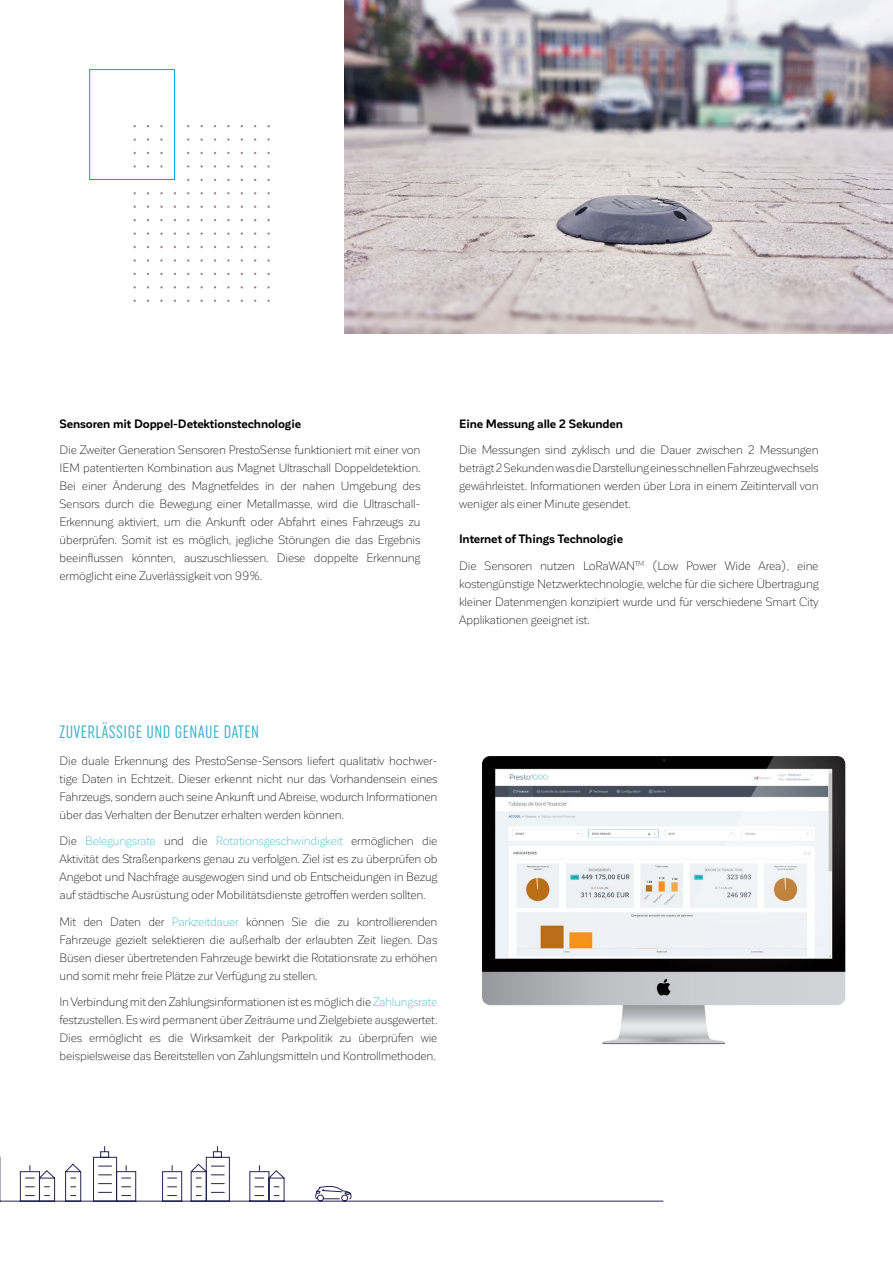
<style>
.page{position:relative;width:893px;height:1263px;background:#fff}
.page>*{position:absolute;margin:0;border:0;box-sizing:border-box;transform-origin:0 0}
.t1{font:18px "Uniform Rnd Ex Cond";letter-spacing:.03em;color:#3cb2c9}
.t2{font:300 12px/18px "Corporative Sans";letter-spacing:-.015em;color:#000;text-align:justify}
.t3{font:700 12px "Corporative Sans";letter-spacing:-.01em;color:#000}
.s1{color:#3cb2c9}
</style>
<div class="page">
<svg style="left:0;top:1146px;width:664px;height:56px"></svg>
<img style="left:482px;top:756px;width:364px;height:289px">
<img style="left:344px;top:0;width:549px;height:333px">
<svg style="left:175px;top:123px;width:1px;height:57px"></svg>
<div style="left:89px;top:69px;width:86px;height:111px;border:1px solid #009fe3"></div>
<p class="t3" style="left:60px;top:417px;width:243px">Sensoren mit Doppel-Detektionstechnologie</p>
<p class="t2" style="left:60px;top:441px;width:362px">Die Zweiter Generation Sensoren PrestoSense funktioniert mit einer von IEM patentierten Kombination aus Magnet Ultraschall Doppeldetektion.<br>Bei einer Änderung des Magnetfeldes in der nahen Umgebung des Sensors durch die Bewegung einer Metallmasse, wird die Ultraschall-Erkennung aktiviert, um die Ankunft oder Abfahrt eines Fahrzeugs zu überprüfen. Somit ist es möglich, jegliche Störungen die das Ergebnis beeinflussen könnten, auszuschliessen. Diese doppelte Erkennung ermöglicht eine Zuverlässigkeit von 99%.</p>
<p class="t3" style="left:459px;top:417px;width:165px">Eine Messung alle 2 Sekunden</p>
<p class="t2" style="left:459px;top:441px;width:361px">Die Messungen sind zyklisch und die Dauer zwischen 2 Messungen beträgt 2 Sekunden was die Darstellung eines schnellen Fahrzeugwechsels gewährleistet. Informationen werden über Lora in einem Zeitintervall von weniger als einer Minute gesendet.</p>
<p class="t3" style="left:459px;top:532px;width:165px">Internet of Things Technologie</p>
<p class="t2" style="left:459px;top:556px;width:361px">Die Sensoren nutzen LoRaWAN<sup>TM</sup> (Low Power Wide Area), eine kostengünstige Netzwerktechnologie, welche für die sichere Übertragung kleiner Datenmengen konzipiert wurde und für verschiedene Smart City Applikationen geeignet ist.</p>
<h1 class="t1" style="left:60px;top:721px;width:199px">ZUVERLÄSSIGE UND GENAUE DATEN</h1>
<p class="t2" style="left:60px;top:752px;width:379px">Die duale Erkennung des PrestoSense-Sensors liefert qualitativ hochwer&shy;tige Daten in Echtzeit. Dieser erkennt nicht nur das Vorhandensein eines Fahrzeugs, sondern auch seine Ankunft und Abreise, wodurch Informationen über das Verhalten der Benutzer erhalten werden können.</p>
<p class="t2" style="left:60px;top:832px;width:379px">Die <span class="s1">Belegungsrate</span> und die <span class="s1">Rotationsgeschwindigkeit</span> ermöglichen die Aktivität des Straßenparkens genau zu verfolgen. Ziel ist es zu überprüfen ob Angebot und Nachfrage ausgewogen sind und ob Entscheidungen in Bezug auf städtische Ausrüstung oder Mobilitätsdienste getroffen werden sollten.</p>
<p class="t2" style="left:60px;top:913px;width:379px">Mit den Daten der <span class="s1">Parkzeitdauer</span> können Sie die zu kontrollierenden Fahrzeuge gezielt selektieren die außerhalb der erlaubten Zeit liegen. Das Büsen dieser übertretenden Fahrzeuge bewirkt die Rotationsrate zu erhöhen und somit mehr freie Plätze zur Verfügung zu stellen.</p>
<p class="t2" style="left:60px;top:993px;width:379px">In Verbindung mit den Zahlungsinformationen ist es möglich die <span class="s1">Zahlungsrate </span>festzustellen. Es wird permanent über Zeiträume und Zielgebiete ausgewertet.<br>Dies ermöglicht es die Wirksamkeit der Parkpolitik zu überprüfen wie beispielsweise das Bereitstellen von Zahlungsmitteln und Kontrollmethoden.</p>
</div>
